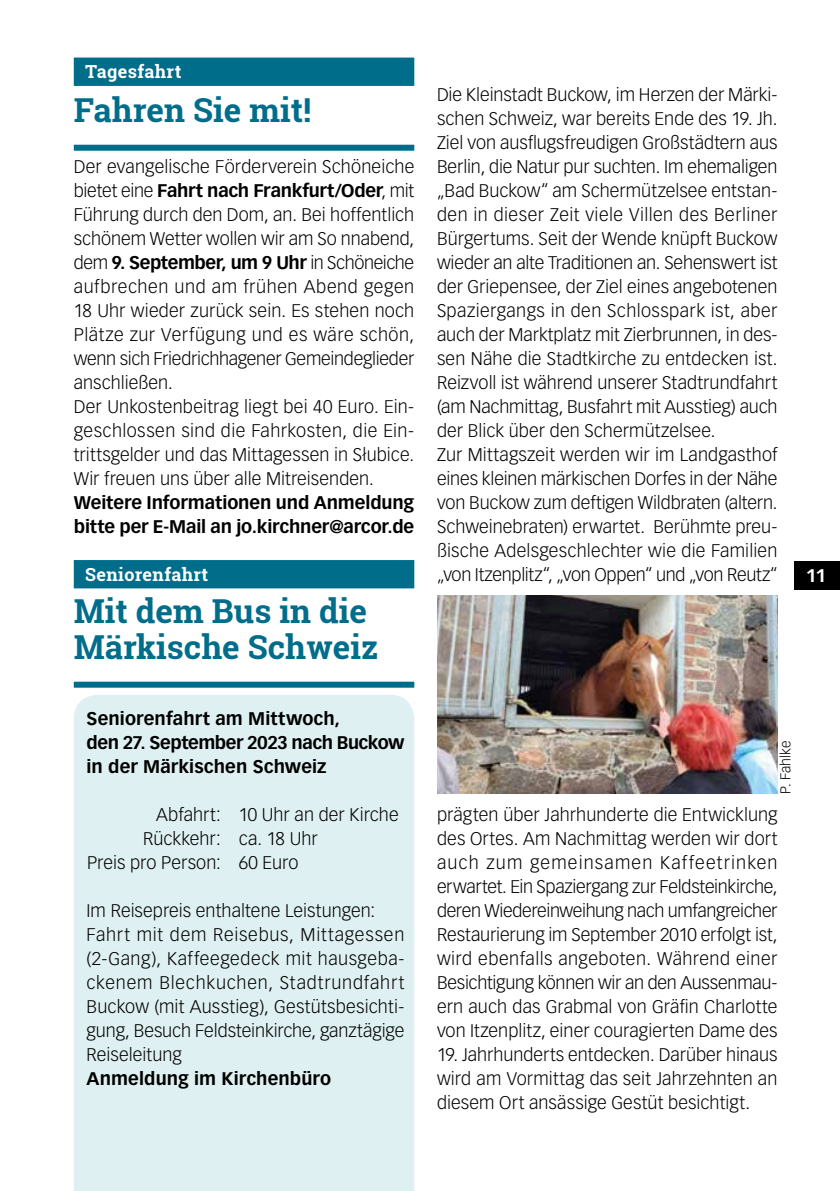
<style>
.page{position:relative;width:840px;height:1191px;background:#fff}
.page>*{position:absolute;margin:0;border:0;box-sizing:border-box;transform-origin:0 0}
.t1{font:700 33px/36px "Roboto Slab";color:#006d8b}
.t2{font:300 18px/24px "Vectora LT Std";letter-spacing:.005em;color:#000}
.t3{font:700 18px/24px "Vectora LT Std";letter-spacing:-.005em;color:#000}
.t4{font:700 18px "Roboto Slab";letter-spacing:.02em;color:#fff}
.t5{font:700 18px "Vectora LT Std";color:#fff}
.t6{font:300 14px "Vectora LT Std";letter-spacing:.005em;color:#000}
.s1{font-weight:700}
</style>
<div class="page">
<div style="left:74px;top:695px;width:340px;height:496px;background:#dff0f2"></div>
<div style="left:74px;top:145px;width:340px;height:6px;background:#006d8b"></div>
<div style="left:74px;top:58px;width:340px;height:28px;background:#006d8b"></div>
<div style="left:74px;top:560px;width:340px;height:28px;background:#006d8b"></div>
<div style="left:74px;top:681px;width:340px;height:6px;background:#006d8b"></div>
<img style="left:437px;top:595px;width:340px;height:199px">
<div style="left:794px;top:561px;width:45px;height:28px;background:#000"></div>
<p class="t4" style="left:85px;top:59px;width:98px">Tagesfahrt</p>
<h1 class="t1" style="left:74px;top:92px;width:239px">Fahren Sie mit!</h1>
<p class="t2" style="left:74px;top:155px;width:342px">Der evangelische Förderverein Schöneiche bietet eine <span class="s1">Fahrt nach Frankfurt/Oder</span>, mit Führung durch den Dom, an. Bei hoffentlich schönem Wetter wollen wir am So nnabend, dem <span class="s1">9. September, um 9 Uhr</span> in Schöneiche aufbrechen und am frühen Abend gegen 18 Uhr wieder zurück sein. Es stehen noch Plätze zur Verfügung und es wäre schön, wenn sich Friedrichhagener Gemeindeglieder anschließen.<br>Der Unkostenbeitrag liegt bei 40 Euro. Ein&shy;geschlossen sind die Fahrkosten, die Ein&shy;trittsgelder und das Mittagessen in Słubice.<br>Wir freuen uns über alle Mitreisenden.</p>
<p class="t3" style="left:74px;top:490px;width:342px">Weitere Informationen und Anmeldung bitte per E-Mail an jo.kirchner@arcor.de</p>
<p class="t4" style="left:85px;top:562px;width:125px">Seniorenfahrt</p>
<h1 class="t1" style="left:74px;top:592px;width:306px">Mit dem Bus in die<br>Märkische Schweiz</h1>
<p class="t3" style="left:86px;top:706px;width:319px">Seniorenfahrt am Mittwoch,<br>den 27. September 2023 nach Buckow in der Märkischen Schweiz</p>
<p class="t2" style="left:156px;top:802px;width:244px">Abfahrt: 10 Uhr an der Kirche</p>
<p class="t2" style="left:143px;top:826px;width:176px">Rückkehr: ca. 18 Uhr</p>
<p class="t2" style="left:87px;top:850px;width:213px">Preis pro Person: 60 Euro</p>
<p class="t2" style="left:86px;top:898px;width:319px">Im Reisepreis enthaltene Leistungen:<br>Fahrt mit dem Reisebus, Mittagessen (2-Gang), Kaffeegedeck mit hausgeba&shy;ckenem Blechkuchen, Stadtrundfahrt Buckow (mit Ausstieg), Gestütsbesichti&shy;gung, Besuch Feldsteinkirche, ganztägige Reiseleitung</p>
<p class="t3" style="left:86px;top:1066px;width:246px">Anmeldung im Kirchenbüro</p>
<p class="t2" style="left:437px;top:83px;width:342px">Die Kleinstadt Buckow, im Herzen der Märki&shy;schen Schweiz, war bereits Ende des 19. Jh.<br>Ziel von ausflugsfreudigen Großstädtern aus Berlin, die Natur pur suchten. Im ehemaligen „Bad Buckow“ am Schermützelsee entstan&shy;den in dieser Zeit viele Villen des Berliner Bürgertums. Seit der Wende knüpft Buckow wieder an alte Traditionen an. Sehenswert ist der Griepensee, der Ziel eines angebotenen Spaziergangs in den Schlosspark ist, aber auch der Marktplatz mit Zierbrunnen, in des&shy;sen Nähe die Stadtkirche zu entdecken ist.<br>Reizvoll ist während unserer Stadtrundfahrt (am Nachmittag, Busfahrt mit Ausstieg) auch der Blick über den Schermützelsee.<br>Zur Mittagszeit werden wir im Landgasthof eines kleinen märkischen Dorfes in der Nähe von Buckow zum deftigen Wildbraten (altern.<br>Schweinebraten) erwartet. Berühmte preu&shy;ßische Adelsgeschlechter wie die Familien „von Itzenplitz“, „von Oppen“ und „von Reutz“</p>
<p class="t5" style="left:805px;top:565px;width:22px">11</p>
<p class="t6" style="left:777px;top:794px;width:55px;rotate:-90deg">P. Fahlke</p>
<p class="t2" style="left:437px;top:802px;width:342px;text-align:justify">prägten über Jahrhunderte die Entwicklung des Ortes. Am Nachmittag werden wir dort auch zum gemeinsamen Kaffeetrinken erwartet. Ein Spaziergang zur Feldsteinkirche, deren Wiedereinweihung nach umfangreicher Restaurierung im September 2010 erfolgt ist, wird ebenfalls angeboten. Während einer Besichtigung können wir an den Aussenmau&shy;ern auch das Grabmal von Gräfin Charlotte von Itzenplitz, einer couragierten Dame des</p>
<p class="t2" style="left:437px;top:1042px;width:342px;text-align:justify">19. Jahrhunderts entdecken. Darüber hinaus wird am Vormittag das seit Jahrzehnten an diesem Ort ansässige Gestüt besichtigt.</p>
</div>
